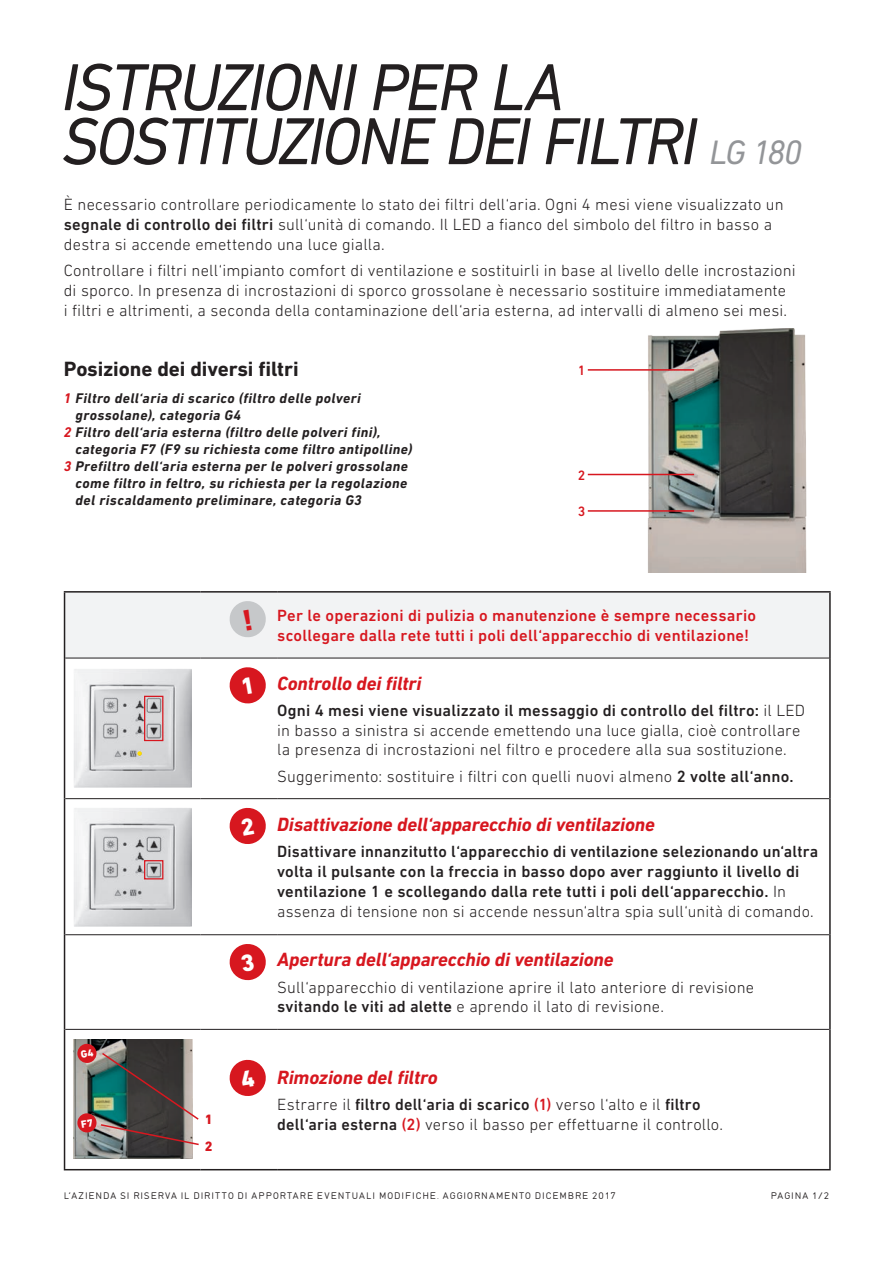
<style>
.page{position:relative;width:893px;height:1263px;background:#fff}
.page>*{position:absolute;margin:0;border:0;box-sizing:border-box;transform-origin:0 0}
.t1{font:italic 67.5px/54px "DIN Next LT Pro";letter-spacing:-.045em;color:#231f20}
.t2{font:700 21px "DIN Next LT Pro";letter-spacing:-.005em;color:#231f20}
.t3{font:italic 700 19.5px "DIN Next LT Pro";letter-spacing:-.005em;color:#d7171f}
.t4{font:300 16.5px/19.8px "DIN Next LT Pro";letter-spacing:.01em;color:#231f20}
.t5{font:500 16.5px/19.8px "DIN Next LT Pro";letter-spacing:.015em;color:#231f20}
.t6{font:500 16.5px/19.8px "DIN Next LT Pro";letter-spacing:.015em;color:#d7171f}
.t7{font:italic 700 14.25px "DIN Next LT Pro";letter-spacing:.035em;color:#231f20}
.t8{font:500 13.8px "DIN Next LT Pro";color:#d7171f}
.t9{font:800 13.8px/26.8px "DIN Next LT Pro";color:#d7171f}
.t10{font:9px "DIN17 SB";letter-spacing:.11em;color:#231f20}
.s1{font-size:34.5px;color:#939598}
.s2{font-weight:500}
.s3{color:#d7171f}
.s4{font-weight:300}
.s5{font-weight:500;color:#d7171f}
</style>
<div class="page">
<img style="left:647px;top:328px;width:160px;height:245px">
<hr style="left:588px;top:369px;width:106px;height:2px;background:#d7171f">
<hr style="left:588px;top:474px;width:106px;height:1px;background:#d7171f">
<hr style="left:588px;top:510px;width:106px;height:2px;background:#d7171f">
<div style="left:65px;top:593px;width:764px;height:65px;background:#f2f3f4"></div>
<hr style="left:65px;top:658px;width:136px;height:1px;background:#231f20">
<hr style="left:201px;top:658px;width:76px;height:1px;background:#231f20">
<hr style="left:277px;top:658px;width:552px;height:1px;background:#231f20">
<hr style="left:65px;top:798px;width:136px;height:1px;background:#231f20">
<hr style="left:201px;top:798px;width:76px;height:1px;background:#231f20">
<hr style="left:277px;top:798px;width:552px;height:1px;background:#231f20">
<hr style="left:65px;top:934px;width:136px;height:1px;background:#231f20">
<hr style="left:201px;top:934px;width:76px;height:1px;background:#231f20">
<hr style="left:277px;top:934px;width:552px;height:1px;background:#231f20">
<hr style="left:65px;top:1029px;width:136px;height:1px;background:#231f20">
<hr style="left:201px;top:1029px;width:76px;height:1px;background:#231f20">
<hr style="left:277px;top:1029px;width:552px;height:1px;background:#231f20">
<hr style="left:64px;top:591px;width:137px;height:2px;background:#231f20">
<hr style="left:64px;top:593px;width:1px;height:65px;background:#231f20">
<hr style="left:201px;top:591px;width:76px;height:2px;background:#231f20">
<hr style="left:277px;top:591px;width:554px;height:2px;background:#231f20">
<hr style="left:829px;top:593px;width:2px;height:65px;background:#231f20">
<hr style="left:64px;top:658px;width:1px;height:141px;background:#231f20">
<hr style="left:829px;top:658px;width:2px;height:141px;background:#231f20">
<hr style="left:64px;top:799px;width:1px;height:136px;background:#231f20">
<hr style="left:829px;top:799px;width:2px;height:136px;background:#231f20">
<hr style="left:64px;top:935px;width:1px;height:94px;background:#231f20">
<hr style="left:829px;top:935px;width:2px;height:94px;background:#231f20">
<hr style="left:64px;top:1029px;width:1px;height:140px;background:#231f20">
<hr style="left:829px;top:1029px;width:2px;height:140px;background:#231f20">
<hr style="left:64px;top:1169px;width:137px;height:1px;background:#231f20">
<hr style="left:201px;top:1169px;width:76px;height:1px;background:#231f20">
<hr style="left:277px;top:1169px;width:554px;height:1px;background:#231f20">
<img style="left:74px;top:669px;width:118px;height:119px">
<svg style="left:137px;top:751px;width:5px;height:5px"></svg>
<div style="left:144px;top:696px;width:19px;height:45px;border:1px solid #d7171f"></div>
<img style="left:74px;top:808px;width:118px;height:118px">
<div style="left:144px;top:860px;width:19px;height:19px;border:1px solid #d7171f"></div>
<img style="left:73px;top:1040px;width:119px;height:119px">
<svg style="left:228px;top:600px;width:39px;height:39px"></svg>
<svg style="left:229px;top:667px;width:37px;height:37px"></svg>
<svg style="left:229px;top:807px;width:37px;height:37px"></svg>
<svg style="left:229px;top:944px;width:37px;height:37px"></svg>
<svg style="left:77px;top:1043px;width:122px;height:103px;background:#656360"></svg>
<svg style="left:229px;top:1059px;width:37px;height:37px"></svg>
<h1 class="t1" style="left:62px;top:59px;width:742px">ISTRUZIONI PER LA<br>SOSTITUZIONE DEI FILTRI <span class="s1">LG 180</span></h1>
<p class="t4" style="left:64px;top:194px;width:721px">È necessario controllare periodicamente lo stato dei filtri dell‘aria. Ogni 4 mesi viene visualizzato un <span class="s2">segnale di controllo dei filtri</span> sull‘unità di comando. Il LED a fianco del simbolo del filtro in basso a destra si accende emettendo una luce gialla.</p>
<p class="t4" style="left:64px;top:260px;width:733px">Controllare i filtri nell‘impianto comfort di ventilazione e sostituirli in base al livello delle incrostazioni di sporco. In presenza di incrostazioni di sporco grossolane è necessario sostituire immediatamente<br>i filtri e altrimenti, a seconda della contaminazione dell‘aria esterna, ad intervalli di almeno sei mesi.</p>
<p class="t2" style="left:64px;top:356px;width:236px">Posizione dei diversi filtri</p>
<p class="t7" style="left:64px;top:389px;width:299px"><span class="s3">1</span> Filtro dell‘aria di scarico (filtro delle polveri</p>
<p class="t7" style="left:76px;top:406px;width:167px">grossolane), categoria G4</p>
<p class="t7" style="left:64px;top:424px;width:318px"><span class="s3">2</span> Filtro dell‘aria esterna (filtro delle polveri fini),</p>
<p class="t7" style="left:76px;top:441px;width:338px">categoria F7 (F9 su richiesta come filtro antipolline)</p>
<p class="t7" style="left:64px;top:458px;width:346px"><span class="s3">3</span> Prefiltro dell‘aria esterna per le polveri grossolane</p>
<p class="t7" style="left:76px;top:475px;width:333px">come filtro in feltro, su richiesta per la regolazione</p>
<p class="t7" style="left:76px;top:492px;width:288px">del riscaldamento preliminare, categoria G3</p>
<p class="t8" style="left:578px;top:362px;width:9px">1</p>
<p class="t8" style="left:578px;top:467px;width:9px">2</p>
<p class="t8" style="left:578px;top:503px;width:9px">3</p>
<p class="t9" style="left:205px;top:1106px;width:9px">1<br>2</p>
<p class="t6" style="left:277px;top:606px;width:481px">Per le operazioni di pulizia o manutenzione è sempre necessario scollegare dalla rete tutti i poli dell‘apparecchio di ventilazione!</p>
<p class="t3" style="left:277px;top:672px;width:146px">Controllo dei filtri</p>
<p class="t4" style="left:277px;top:700px;width:530px"><span class="s2">Ogni 4 mesi viene visualizzato il messaggio di controllo del filtro:</span> il LED in basso a sinistra si accende emettendo una luce gialla, cioè controllare la presenza di incrostazioni nel filtro e procedere alla sua sostituzione.</p>
<p class="t4" style="left:277px;top:766px;width:518px">Suggerimento: sostituire i filtri con quelli nuovi almeno <span class="s2">2 volte all‘anno.</span></p>
<p class="t3" style="left:277px;top:813px;width:379px">Disattivazione dell‘apparecchio di ventilazione</p>
<p class="t5" style="left:277px;top:842px;width:543px">Disattivare innanzitutto l‘apparecchio di ventilazione selezionando un‘altra volta il pulsante con la freccia in basso dopo aver raggiunto il livello di ventilazione 1 e scollegando dalla rete tutti i poli dell‘apparecchio. <span class="s4">In assenza di tensione non si accende nessun‘altra spia sull‘unità di comando.</span></p>
<p class="t3" style="left:277px;top:948px;width:338px">Apertura dell‘apparecchio di ventilazione</p>
<p class="t4" style="left:277px;top:977px;width:478px">Sull‘apparecchio di ventilazione aprire il lato anteriore di revisione <span class="s2">svitando le viti ad alette</span> e aprendo il lato di revisione.</p>
<p class="t3" style="left:277px;top:1066px;width:162px">Rimozione del filtro</p>
<p class="t4" style="left:277px;top:1094px;width:447px">Estrarre il <span class="s2">filtro dell‘aria di scarico</span> <span class="s5">(1)</span> verso l‘alto e il <span class="s2">filtro dell‘aria esterna</span> <span class="s5">(2)</span> verso il basso per effettuarne il controllo.</p>
<p class="t10" style="left:64px;top:1190px;width:553px">L‘AZIENDA SI RISERVA IL DIRITTO DI APPORTARE EVENTUALI MODIFICHE. AGGIORNAMENTO DICEMBRE 2017</p>
<p class="t10" style="left:771px;top:1190px;width:60px">PAGINA 1/2</p>
</div>
